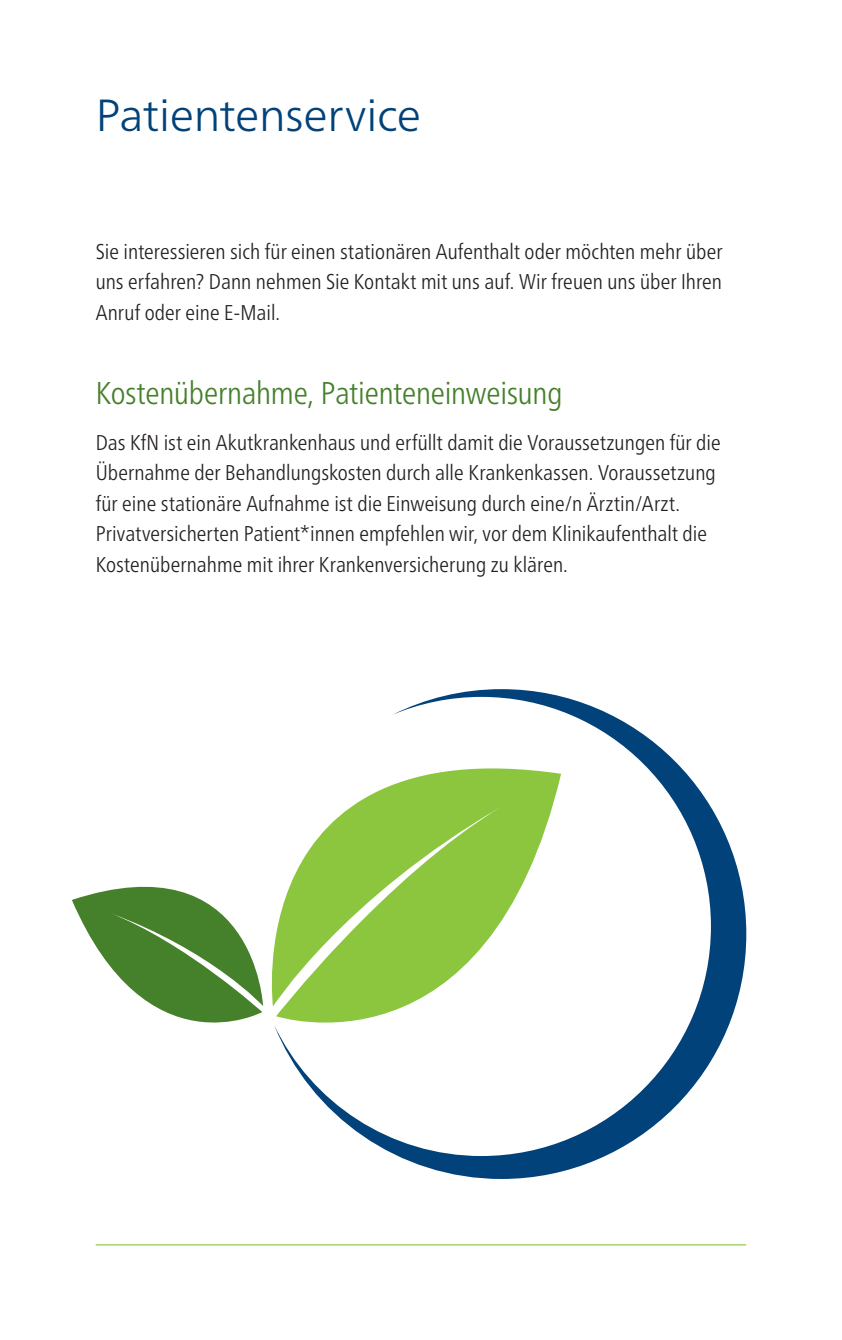
<style>
.page{position:relative;width:842px;height:1340px;background:#fff}
.page>*{position:absolute;margin:0;border:0;box-sizing:border-box;transform-origin:0 0}
.kfn_head_20pt{font:300 45px "Frutiger Neue LT Pro";letter-spacing:-.005em;color:#004279}
.kfn_subhead_14pt_gruen{font:300 condensed 31.5px "Frutiger Neue LT Pro";letter-spacing:-.005em;color:#45802a}
.kfn_copy_9_5pt_CONDENSED_LINE{font:300 condensed 21.38px/30.4px "Frutiger Neue LT Pro";letter-spacing:.005em;color:#231f20}
.kfn_copy_9_5pt_CONDENSED{font:300 condensed 21.38px/30.4px "Frutiger Neue LT Pro";letter-spacing:.005em;color:#231f20;text-align:justify}
</style>
<div class="page">
<hr style="left:96px;top:1244px;width:650px;height:1px;background:#8bc63e">
<svg style="left:72px;top:886px;width:166px;height:137px"></svg>
<svg style="left:308px;top:689px;width:438px;height:489px"></svg>
<svg style="left:238px;top:726px;width:323px;height:358px"></svg>
<p class="kfn_head_20pt" style="left:96px;top:87px;width:327px">Patientenservice</p>
<p class="kfn_copy_9_5pt_CONDENSED" style="left:96px;top:236px;width:628px">Sie interessieren sich für einen stationären Aufenthalt oder möchten mehr über uns erfahren? Dann nehmen Sie Kontakt mit uns auf. Wir freuen uns über Ihren Anruf oder eine E-Mail.</p>
<p class="kfn_subhead_14pt_gruen" style="left:96px;top:374px;width:468px">Kostenübernahme, Patienteneinweisung</p>
<p class="kfn_copy_9_5pt_CONDENSED_LINE" style="left:96px;top:427px;width:627px">Das KfN ist ein Akutkrankenhaus und erfüllt damit die Voraussetzungen für die Übernahme der Behandlungskosten durch alle Krankenkassen. Voraussetzung für eine stationäre Aufnahme ist die Einweisung durch eine/n Ärztin/Arzt.<br>Privatversicherten Patient*innen empfehlen wir, vor dem Klinikaufenthalt die Kostenübernahme mit ihrer Krankenversicherung zu klären.</p>
</div>
